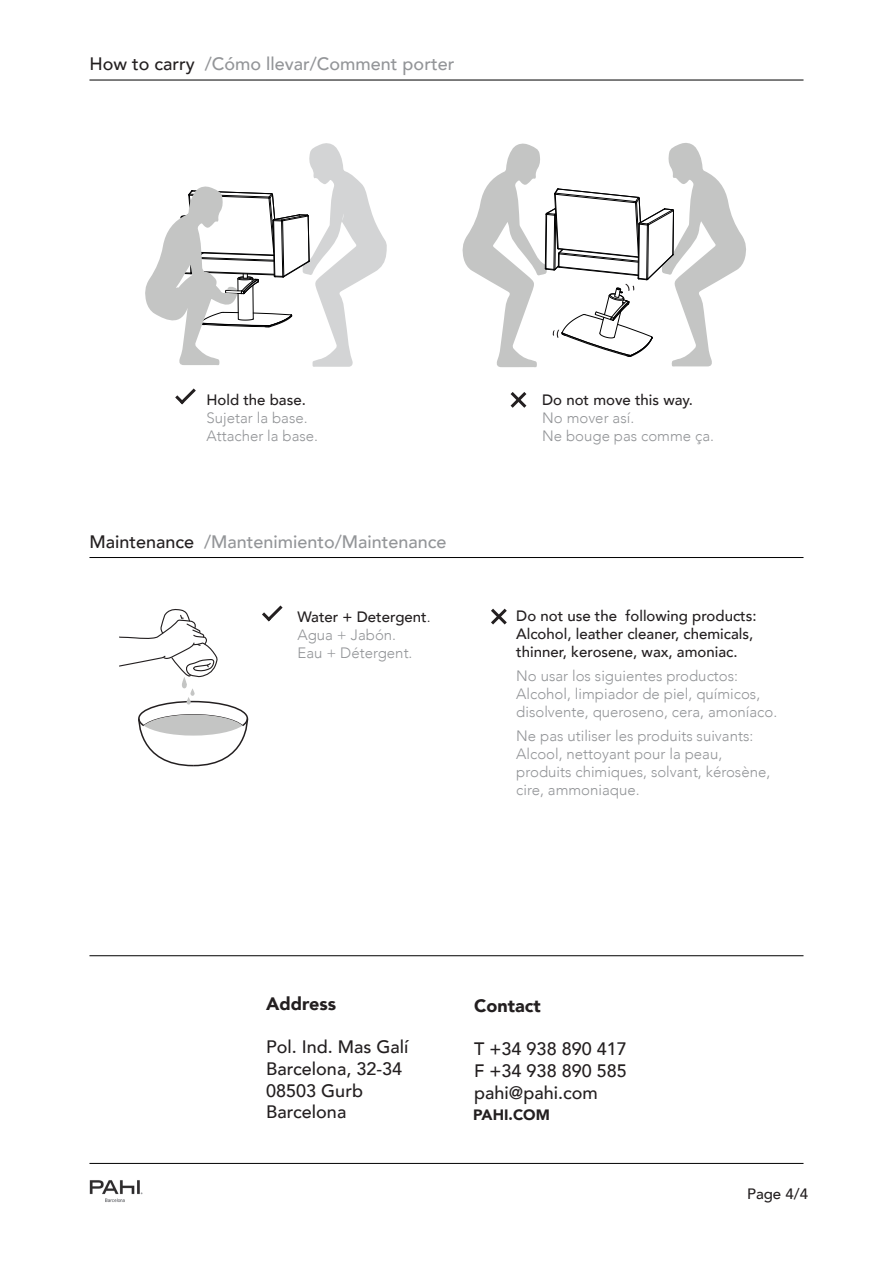
<style>
.page{position:relative;width:893px;height:1263px;background:#fff}
.page>*{position:absolute;margin:0;border:0;box-sizing:border-box;transform-origin:0 0}
.t1{font:500 18px/21.6px "Avenir";color:#231f20}
.t2{font:500 18px "Avenir";color:#939598}
.t3{font:900 18px "Avenir";color:#231f20}
.t4{font:300 15px/18px "Avenir";color:#939598}
.t5{font:500 15px/18px "Avenir";color:#231f20}
.t6{font:900 15px "Avenir";color:#231f20}
.s1{color:#231f20}
.s2{font-weight:300}
</style>
<div class="page">
<img style="left:89px;top:1180px;width:54px;height:22px">
<hr style="left:89px;top:80px;width:714px;height:1px;background:#000001">
<hr style="left:89px;top:557px;width:714px;height:1px;background:#000001">
<hr style="left:89px;top:955px;width:714px;height:1px;background:#000001">
<hr style="left:89px;top:1163px;width:714px;height:1px;background:#000001">
<svg style="left:491px;top:608px;width:16px;height:17px"></svg>
<svg style="left:262px;top:605px;width:21px;height:17px"></svg>
<svg style="left:175px;top:388px;width:21px;height:17px"></svg>
<svg style="left:119px;top:609px;width:130px;height:158px"></svg>
<svg style="left:266px;top:79px;width:304px;height:2px"></svg>
<svg style="left:145px;top:143px;width:242px;height:224px"></svg>
<svg style="left:510px;top:392px;width:17px;height:16px"></svg>
<svg style="left:462px;top:143px;width:284px;height:225px"></svg>
<p class="t2" style="left:89px;top:49px;width:366px"><span class="s1">How to carry</span> /Cómo llevar/Comment porter</p>
<p class="t5" style="left:206px;top:390px;width:101px">Hold the base.</p>
<p class="t4" style="left:206px;top:409px;width:113px">Sujetar la base.<br>Attacher la base.</p>
<p class="t2" style="left:89px;top:526px;width:359px"><span class="s1">Maintenance</span> /Mantenimiento/Maintenance</p>
<p class="t5" style="left:297px;top:607px;width:135px">Water + Detergent<span class="s2">.</span></p>
<p class="t4" style="left:297px;top:626px;width:117px">Agua + Jabón.<br>Eau + Détergent.</p>
<p class="t5" style="left:542px;top:390px;width:152px">Do not move this way.</p>
<p class="t4" style="left:542px;top:409px;width:173px">No mover así.<br>Ne bouge pas comme ça.</p>
<p class="t5" style="left:516px;top:606px;width:242px">Do not use the following products:<br>Alcohol, leather cleaner, chemicals, thinner, kerosene, wax, amoniac.</p>
<p class="t4" style="left:516px;top:667px;width:263px">No usar los siguientes productos:<br>Alcohol, limpiador de piel, químicos, disolvente, queroseno, cera, amoníaco.</p>
<p class="t4" style="left:516px;top:727px;width:256px">Ne pas utiliser les produits suivants:<br>Alcool, nettoyant pour la peau, produits chimiques, solvant, kérosène, cire, ammoniaque.</p>
<p class="t3" style="left:266px;top:988px;width:72px">Address</p>
<p class="t1" style="left:266px;top:1035px;width:144px">Pol. Ind. Mas Galí<br>Barcelona, 32-34<br>08503 Gurb<br>Barcelona</p>
<p class="t3" style="left:474px;top:990px;width:68px">Contact</p>
<p class="t1" style="left:474px;top:1037px;width:154px;text-align:justify">T +34 938 890 417<br>F +34 938 890 585 pahi@pahi.com</p>
<p class="t6" style="left:473px;top:1101px;width:78px">PAHI.COM</p>
<p class="t5" style="left:747px;top:1184px;width:62px">Page 4/4</p>
</div>
